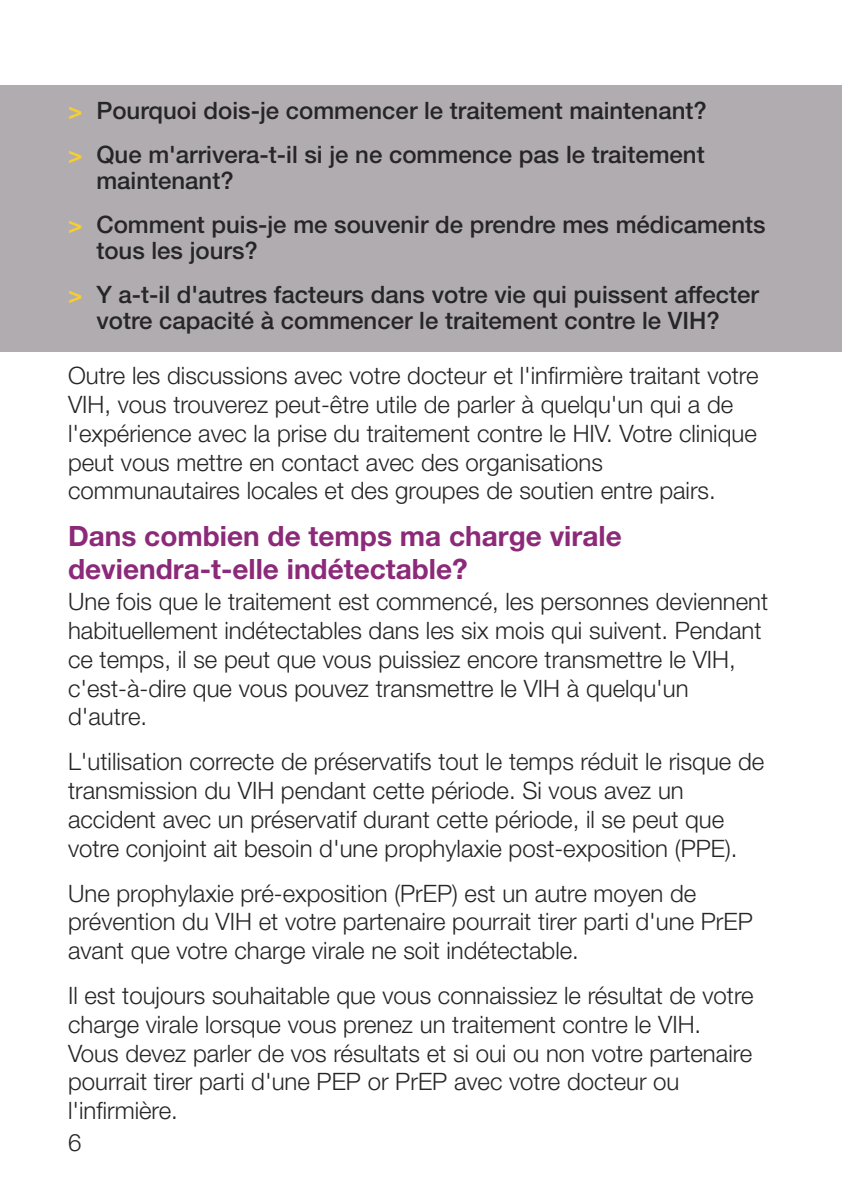
<style>
.page{position:relative;width:842px;height:1191px;background:#fff}
.page>*{position:absolute;margin:0;border:0;box-sizing:border-box;transform-origin:0 0}
.t1{font:700 28px/33.6px "Helvetica Neue LT Std";color:#8c2979}
.t2{font:300 24px/28.8px "Helvetica Neue LT Std";color:#272627}
.t3{font:500 24px/44px "Helvetica Neue LT Std";color:#272627}
.s1{font-weight:700;color:#f4ce32}
</style>
<div class="page">
<div style="left:0;top:85px;width:842px;height:266px;background:#b1acb0"></div>
<p class="t3" style="left:68px;top:91px;width:640px"><span class="s1">&gt;</span> Pourquoi dois-je commencer le traitement maintenant? <span class="s1">&gt;</span> Que m'arrivera-t-il si je ne commence pas le traitement</p>
<p class="t3" style="left:68px;top:161px;width:699px;text-indent:28px">maintenant?<br><span class="s1">&gt;</span> Comment puis-je me souvenir de prendre mes médicaments</p>
<p class="t3" style="left:68px;top:231px;width:692px;text-indent:28px">tous les jours?<br><span class="s1">&gt;</span> Y a-t-il d'autres facteurs dans votre vie qui puissent affecter</p>
<p class="t3" style="left:96px;top:301px;width:625px">votre capacité à commencer le traitement contre le VIH?</p>
<p class="t2" style="left:68px;top:363px;width:692px">Outre les discussions avec votre docteur et l'infirmière traitant votre VIH, vous trouverez peut-être utile de parler à quelqu'un qui a de l'expérience avec la prise du traitement contre le HIV. Votre clinique peut vous mettre en contact avec des organisations communautaires locales et des groupes de soutien entre pairs.</p>
<p class="t1" style="left:68px;top:521px;width:555px">Dans combien de temps ma charge virale deviendra-t-elle indétectable?</p>
<p class="t2" style="left:68px;top:589px;width:702px">Une fois que le traitement est commencé, les personnes deviennent habituellement indétectables dans les six mois qui suivent. Pendant ce temps, il se peut que vous puissiez encore transmettre le VIH, c'est-à-dire que vous pouvez transmettre le VIH à quelqu'un d'autre.</p>
<p class="t2" style="left:68px;top:749px;width:698px">L'utilisation correcte de préservatifs tout le temps réduit le risque de transmission du VIH pendant cette période. Si vous avez un accident avec un préservatif durant cette période, il se peut que votre conjoint ait besoin d'une prophylaxie post-exposition (PPE).</p>
<p class="t2" style="left:68px;top:881px;width:686px">Une prophylaxie pré-exposition (PrEP) est un autre moyen de prévention du VIH et votre partenaire pourrait tirer parti d'une PrEP avant que votre charge virale ne soit indétectable.</p>
<p class="t2" style="left:68px;top:983px;width:687px">Il est toujours souhaitable que vous connaissiez le résultat de votre charge virale lorsque vous prenez un traitement contre le VIH.<br>Vous devez parler de vos résultats et si oui ou non votre partenaire pourrait tirer parti d'une PEP or PrEP avec votre docteur ou l'infirmière.</p>
<p class="t2" style="left:68px;top:1130px;width:15px">6</p>
</div>
